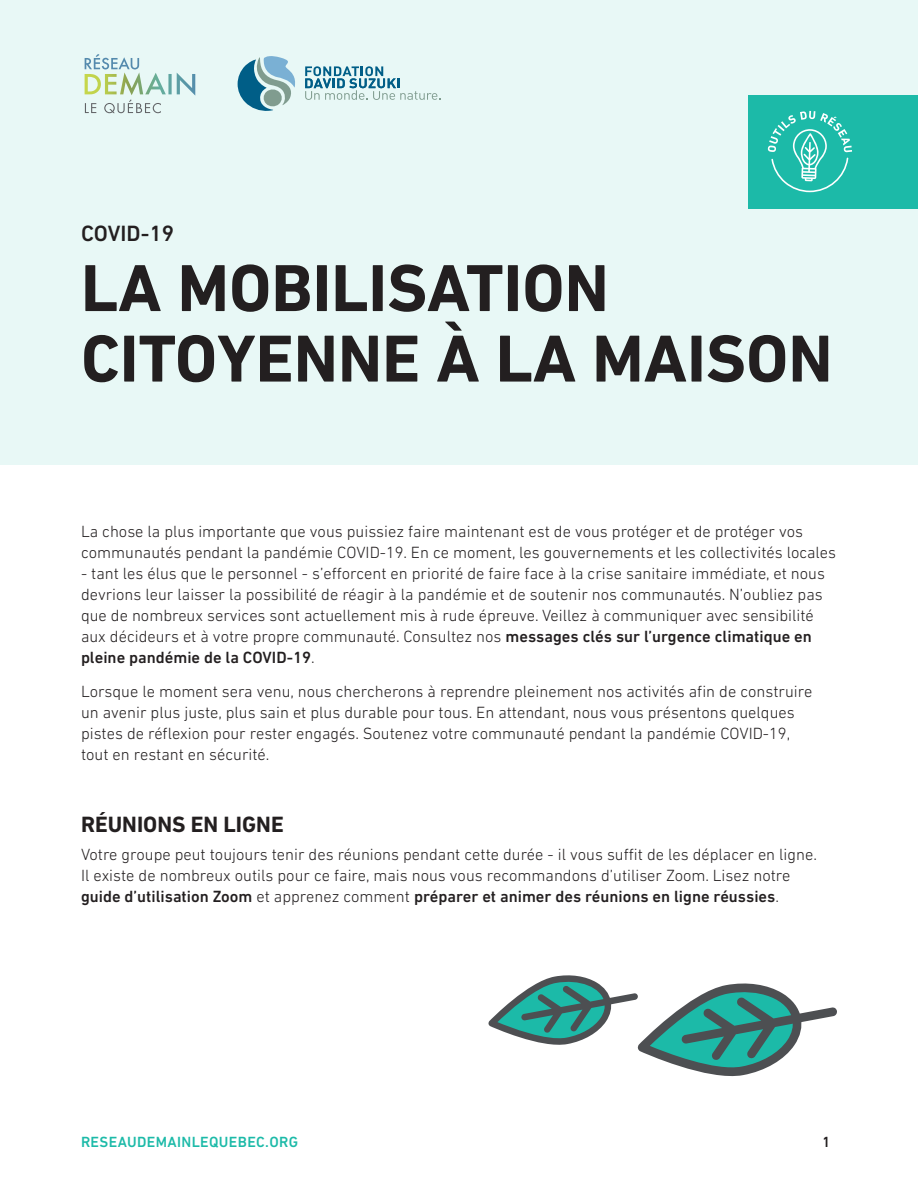
<style>
.page{position:relative;width:918px;height:1188px;background:#fff}
.page>*{position:absolute;margin:0;border:0;box-sizing:border-box;transform-origin:0 0}
.Main_titles{font:700 67.5px/70.5px "DIN Next LT Pro";color:#231f20}
.Grands_Sous-Titres{font:700 22.5px "DIN Next LT Pro";color:#231f20}
.Sur-Titres{font:500 22.5px "DIN Next LT Pro";color:#231f20}
.Body{font:300 16.5px/21px "DIN Next LT Pro";color:#231f20}
.t1{font:500 15px "DIN Next LT Pro";letter-spacing:.025em;color:#1cbaa8}
.t2{font:500 15px "DIN Next LT Pro";color:#231f20}
.s1{font-weight:500}
</style>
<div class="page">
<div style="left:0;top:0;width:918px;height:464px;background:#e8f8f6"></div>
<svg style="left:238px;top:56px;width:57px;height:55px"></svg>
<svg style="left:305px;top:66px;width:136px;height:34px"></svg>
<div style="left:748px;top:95px;width:170px;height:114px;background:#1cbaa8"></div>
<svg style="left:768px;top:111px;width:84px;height:81px"></svg>
<svg style="left:85px;top:54px;width:110px;height:59px"></svg>
<svg style="left:488px;top:975px;width:349px;height:102px"></svg>
<p class="Sur-Titres" style="left:81px;top:220px;width:95px">COVID-19</p>
<p class="Main_titles" style="left:81px;top:253px;width:753px">LA MOBILISATION<br>CITOYENNE À LA MAISON</p>
<p class="Body" style="left:81px;top:521px;width:757px">La chose la plus importante que vous puissiez faire maintenant est de vous protéger et de protéger vos communautés pendant la pandémie COVID-19. En ce moment, les gouvernements et les collectivités locales</p>
<p class="Body" style="left:81px;top:563px;width:746px">- tant les élus que le personnel - s’efforcent en priorité de faire face à la crise sanitaire immédiate, et nous devrions leur laisser la possibilité de réagir à la pandémie et de soutenir nos communautés. N’oubliez pas que de nombreux services sont actuellement mis à rude épreuve. Veillez à communiquer avec sensibilité aux décideurs et à votre propre communauté. Consultez nos <span class="s1">messages clés sur l’urgence climatique en pleine pandémie de la COVID-19</span>.</p>
<p class="Body" style="left:81px;top:681px;width:733px">Lorsque le moment sera venu, nous chercherons à reprendre pleinement nos activités afin de construire un avenir plus juste, plus sain et plus durable pour tous. En attendant, nous vous présentons quelques pistes de réflexion pour rester engagés. Soutenez votre communauté pendant la pandémie COVID-19, tout en restant en sécurité.</p>
<p class="Grands_Sous-Titres" style="left:81px;top:812px;width:204px">RÉUNIONS EN LIGNE</p>
<p class="Body" style="left:81px;top:844px;width:737px">Votre groupe peut toujours tenir des réunions pendant cette durée - il vous suffit de les déplacer en ligne.<br>Il existe de nombreux outils pour ce faire, mais nous vous recommandons d’utiliser Zoom. Lisez notre <span class="s1">guide d’utilisation Zoom</span> et apprenez comment <span class="s1">préparer et animer des réunions en ligne réussies</span>.</p>
<p class="t1" style="left:81px;top:1134px;width:219px">RESEAUDEMAINLEQUEBEC.ORG</p>
<p class="t2" style="left:822px;top:1134px;width:10px">1</p>
</div>
